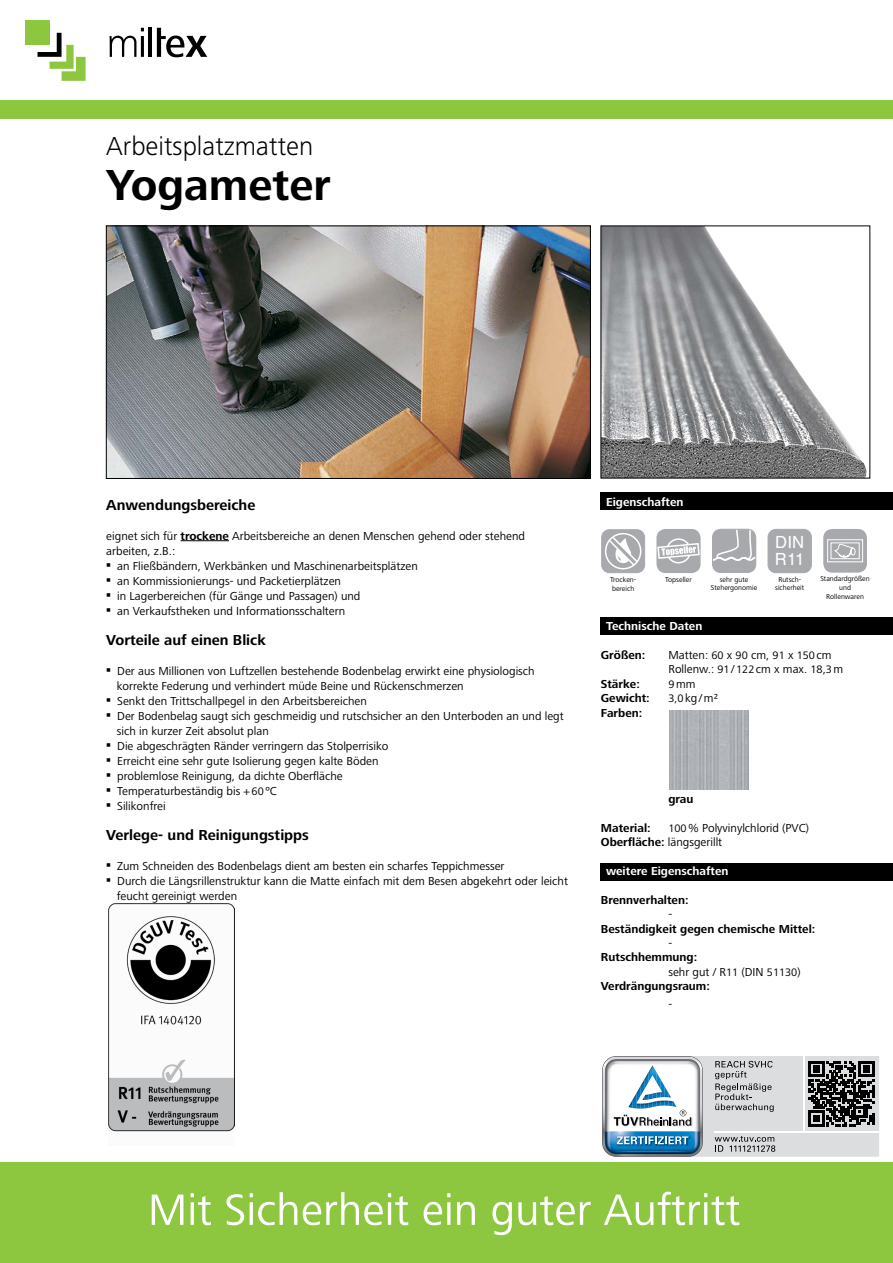
<style>
.page{position:relative;width:893px;height:1263px;background:#fff}
.page>*{position:absolute;margin:0;border:0;box-sizing:border-box;transform-origin:0 0}
.t1{font:700 45px "Frutiger Next LT";color:#000}
.t2{font:300 27px "Frutiger Next LT";color:#000}
.t3{font:16.8px/16.8px "Helvetica";color:#fff}
.t4{font:700 15px "Frutiger Next LT";color:#000}
.t5{font:12px/15px "Frutiger Next LT";color:#000}
.t6{font:700 12px "Frutiger Next LT";color:#000}
.t7{font:700 12px "Frutiger Next LT";color:#fff}
.t8{font:7.35px/8.9px "Frutiger Next LT";color:#000;text-align:center}
.s1{font-weight:700}
.s2{font-family:"Minion Pro"}
.s3{font-size:11.25px}
</style>
<div class="page">
<div style="left:0;top:1162px;width:893px;height:101px;background:#8dc63f"></div>
<div style="left:0;top:100px;width:893px;height:19px;background:#8dc63f"></div>
<svg style="left:109px;top:28px;width:35px;height:29px"></svg>
<hr style="left:141px;top:36px;width:3px;height:21px;background:#000">
<hr style="left:149px;top:28px;width:3px;height:29px;background:#000">
<svg style="left:157px;top:28px;width:50px;height:29px"></svg>
<div style="left:26px;top:21px;width:24px;height:24px;background:#8dc63f"></div>
<svg style="left:37px;top:33px;width:49px;height:48px"></svg>
<svg style="left:152px;top:1192px;width:587px;height:43px"></svg>
<div style="left:601px;top:863px;width:292px;height:17px;background:#000"></div>
<div style="left:601px;top:617px;width:292px;height:18px;background:#000"></div>
<div style="left:601px;top:493px;width:292px;height:17px;background:#000"></div>
<hr style="left:181px;top:540px;width:48px;height:1px;background:#000">
<img style="left:108px;top:228px;width:481px;height:249px">
<div style="left:106px;top:226px;width:485px;height:253px;border:1px solid #000"></div>
<img style="left:602px;top:228px;width:264px;height:248px">
<img style="left:669px;top:711px;width:79px;height:79px">
<div style="left:657px;top:530px;width:43px;height:42px;background:#a7a9ac;border-radius:9px"></div>
<div style="left:656px;top:529px;width:45px;height:44px;border:2px solid #a7a9ac;border-radius:9px"></div>
<div style="left:666px;top:538px;width:25px;height:25px;border:2px solid #fff;border-radius:50%"></div>
<svg style="left:656px;top:542px;width:45px;height:18px"></svg>
<div style="left:768px;top:529px;width:43px;height:44px;background:#a7a9ac;border-radius:8px"></div>
<div style="left:768px;top:529px;width:44px;height:44px;border:1px solid #a7a9ac;border-radius:8px"></div>
<div style="left:824px;top:530px;width:42px;height:42px;background:#a7a9ac;border-radius:8px"></div>
<div style="left:823px;top:529px;width:44px;height:44px;border:1px solid #a7a9ac;border-radius:8px"></div>
<div style="left:827px;top:539px;width:36px;height:23px;border:1px solid #fff"></div>
<div style="left:831px;top:542px;width:29px;height:17px;border:1px solid #fff"></div>
<svg style="left:834px;top:542px;width:22px;height:16px"></svg>
<div style="left:602px;top:530px;width:43px;height:43px;background:#a7a9ac;border-radius:8px"></div>
<div style="left:605px;top:533px;width:36px;height:36px;border:2px solid #fff;border-radius:50%"></div>
<svg style="left:607px;top:535px;width:32px;height:32px"></svg>
<div style="left:601px;top:529px;width:44px;height:44px;border:1px solid #a7a9ac;border-radius:8px"></div>
<div style="left:712px;top:529px;width:44px;height:43px;background:#a7a9ac;border-radius:9px"></div>
<svg style="left:712px;top:529px;width:44px;height:32px"></svg>
<div style="left:712px;top:529px;width:44px;height:44px;border:1px solid #a7a9ac;border-radius:9px"></div>
<img style="left:109px;top:904px;width:126px;height:228px">
<svg style="left:602px;top:1056px;width:277px;height:101px"></svg>
<p class="t2" style="left:106px;top:131px;width:208px">Arbeitsplatzmatten</p>
<p class="t1" style="left:106px;top:160px;width:226px">Yogameter</p>
<p class="t4" style="left:106px;top:496px;width:151px">Anwendungsbereiche</p>
<p class="t5" style="left:106px;top:528px;width:420px">eignet sich für <span class="s1">trockene</span> Arbeitsbereiche an denen Menschen gehend oder stehend</p>
<p class="t5" style="left:106px;top:543px;width:71px">arbeiten, z.B.:</p>
<p class="t5" style="left:106px;top:558px;width:313px"><span class="s2">■</span> an Fließbändern, Werkbänken und Maschinenarbeitsplätzen</p>
<p class="t5" style="left:106px;top:573px;width:236px"><span class="s2">■</span> an Kommissionierungs- und Packetierplätzen</p>
<p class="t5" style="left:106px;top:588px;width:256px"><span class="s2">■</span> in Lagerbereichen (für Gänge und Passagen) und</p>
<p class="t5" style="left:106px;top:603px;width:240px"><span class="s2">■</span> an Verkaufstheken und Informationsschaltern</p>
<p class="t4" style="left:106px;top:631px;width:161px">Vorteile auf einen Blick</p>
<p class="t5" style="left:106px;top:663px;width:430px"><span class="s2">■</span> Der aus Millionen von Luftzellen bestehende Bodenbelag erwirkt eine physiologisch</p>
<p class="t5" style="left:117px;top:678px;width:348px">korrekte Federung und verhindert müde Beine und Rückenschmerzen</p>
<p class="t5" style="left:106px;top:693px;width:262px"><span class="s2">■</span> Senkt den Trittschallpegel in den Arbeitsbereichen</p>
<p class="t5" style="left:106px;top:708px;width:459px"><span class="s2">■</span> Der Bodenbelag saugt sich geschmeidig und rutschsicher an den Unterboden an und legt</p>
<p class="t5" style="left:117px;top:723px;width:154px">sich in kurzer Zeit absolut plan</p>
<p class="t5" style="left:106px;top:738px;width:284px"><span class="s2">■</span> Die abgeschrägten Ränder verringern das Stolperrisiko</p>
<p class="t5" style="left:106px;top:753px;width:274px"><span class="s2">■</span> Erreicht eine sehr gute Isolierung gegen kalte Böden</p>
<p class="t5" style="left:106px;top:768px;width:238px"><span class="s2">■</span> problemlose Reinigung, da dichte Oberfläche</p>
<p class="t5" style="left:106px;top:783px;width:172px"><span class="s2">■</span> Temperaturbeständig bis +<span class="s3">60</span>ºC</p>
<p class="t5" style="left:106px;top:798px;width:61px"><span class="s2">■</span> Silikonfrei</p>
<p class="t4" style="left:106px;top:826px;width:204px">Verlege- und Reinigungstipps</p>
<p class="t5" style="left:106px;top:858px;width:400px"><span class="s2">■</span> Zum Schneiden des Bodenbelags dient am besten ein scharfes Teppichmesser</p>
<p class="t5" style="left:117px;top:873px;width:453px;text-indent:-10px"><span class="s2">■</span> Durch die Längsrillenstruktur kann die Matte einfach mit dem Besen abgekehrt oder leicht feucht gereinigt werden</p>
<p class="t7" style="left:606px;top:495px;width:79px">Eigenschaften</p>
<p class="t8" style="left:610px;top:575px;width:28px">Trocken-</p>
<p class="t8" style="left:612px;top:584px;width:24px">bereich</p>
<p class="t8" style="left:665px;top:575px;width:28px">Topseller</p>
<p class="t8" style="left:720px;top:575px;width:30px">sehr gute</p>
<p class="t8" style="left:711px;top:583px;width:48px">Stehergonomie</p>
<p class="t3" style="left:775px;top:534px;width:31px">DIN<br>R11</p>
<p class="t8" style="left:778px;top:575px;width:24px">Rutsch-</p>
<p class="t8" style="left:775px;top:583px;width:31px">sicherheit</p>
<p class="t8" style="left:820px;top:574px;width:51px">Standardgrößen und</p>
<p class="t8" style="left:826px;top:592px;width:39px">Rollenwaren</p>
<p class="t7" style="left:606px;top:619px;width:98px">Technische Daten</p>
<p class="t6" style="left:601px;top:648px;width:46px">Größen:</p>
<p class="t5" style="left:668px;top:647px;width:165px">Matten: <span class="s3">60</span> x <span class="s3">90</span> cm, <span class="s3">91</span> x <span class="s3">150</span>cm</p>
<p class="t5" style="left:668px;top:662px;width:176px">Rollenw.: <span class="s3">91</span>/<span class="s3">122</span>cm x max. <span class="s3">18</span>,<span class="s3">3</span>m</p>
<p class="t6" style="left:601px;top:677px;width:40px">Stärke:</p>
<p class="t5" style="left:668px;top:676px;width:29px"><span class="s3">9</span>mm</p>
<p class="t6" style="left:601px;top:691px;width:50px">Gewicht:</p>
<p class="t5" style="left:668px;top:691px;width:52px"><span class="s3">3,0</span>kg/m²</p>
<p class="t6" style="left:601px;top:706px;width:43px">Farben:</p>
<p class="t6" style="left:668px;top:792px;width:27px">grau</p>
<p class="t6" style="left:601px;top:821px;width:51px">Material:</p>
<p class="t5" style="left:668px;top:820px;width:142px"><span class="s3">100</span>% Polyvinylchlorid (PVC)</p>
<p class="t5" style="left:601px;top:835px;width:123px"><span class="s1">Oberfläche:</span> längsgerillt</p>
<p class="t7" style="left:606px;top:864px;width:124px">weitere Eigenschaften</p>
<p class="t6" style="left:601px;top:893px;width:89px">Brennverhalten:</p>
<p class="t5" style="left:668px;top:907px;width:5px">-</p>
<p class="t6" style="left:601px;top:922px;width:216px">Beständigkeit gegen chemische Mittel:</p>
<p class="t5" style="left:668px;top:935px;width:5px">-</p>
<p class="t6" style="left:601px;top:951px;width:98px">Rutschhemmung:</p>
<p class="t5" style="left:668px;top:964px;width:134px">sehr gut / R<span class="s3">11</span> (DIN <span class="s3">51130</span>)</p>
<p class="t6" style="left:601px;top:979px;width:111px">Verdrängungsraum:</p>
<p class="t5" style="left:668px;top:997px;width:5px">-</p>
</div>
